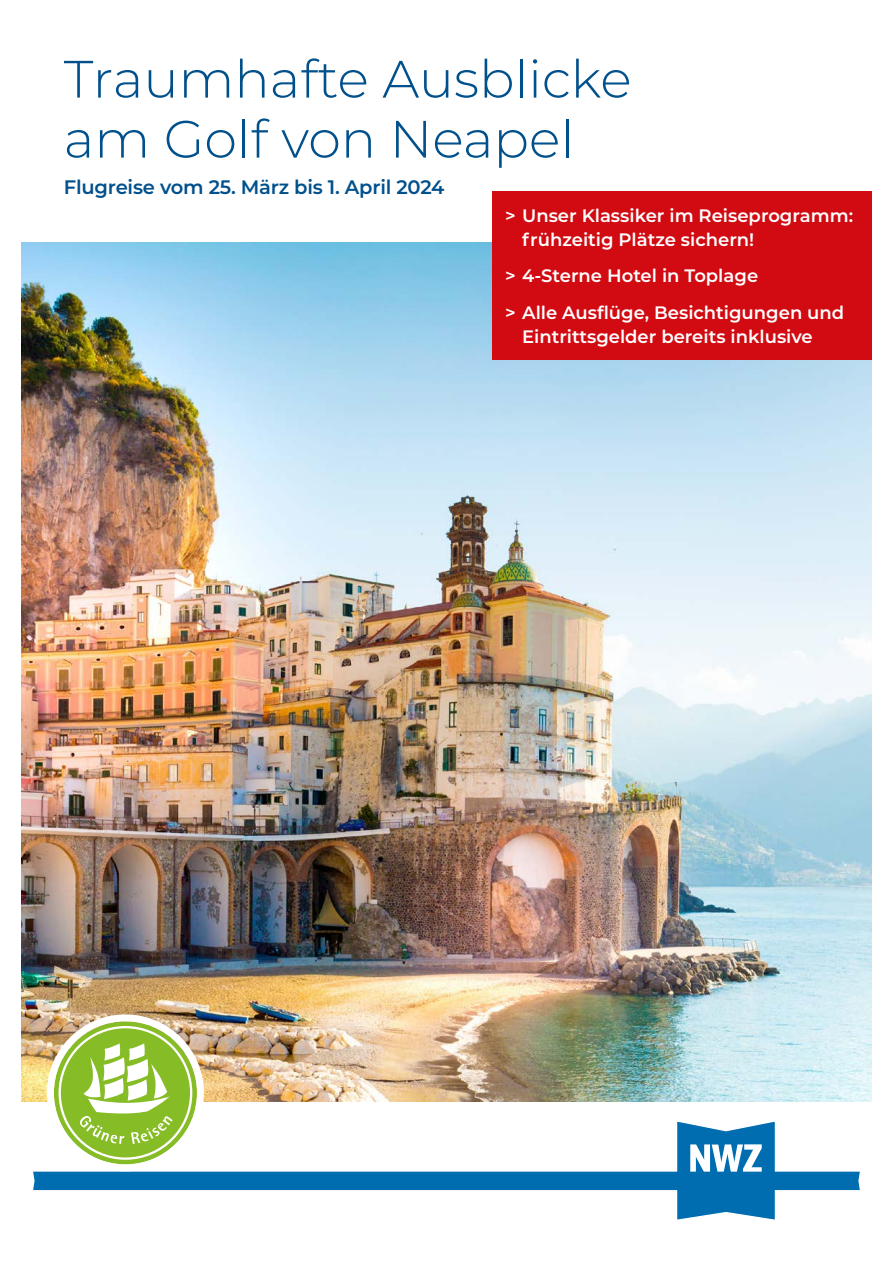
<style>
.page{position:relative;width:893px;height:1263px;background:#fff}
.page>*{position:absolute;margin:0;border:0;box-sizing:border-box;transform-origin:0 0}
.t1{font:300 52.5px/60px "Montserrat";color:#00508c}
.t2{font:600 19.5px "Montserrat";letter-spacing:-.01em;color:#00508c}
.t3{font:600 18px/24px "Montserrat";color:#fff}
</style>
<div class="page">
<img style="left:21px;top:242px;width:851px;height:859px">
<div style="left:492px;top:191px;width:380px;height:169px;background:#d20a11"></div>
<svg style="left:54px;top:1021px;width:143px;height:143px;background:#9ac649"></svg>
<img style="left:32px;top:1043px;width:829px;height:177px">
<h1 class="t1" style="left:64px;top:47px;width:569px">Traumhafte Ausblicke am Golf von Neapel</h1>
<p class="t2" style="left:64px;top:173px;width:382px">Flugreise vom 25. März bis 1. April 2024</p>
<p class="t3" style="left:522px;top:202px;width:332px;text-indent:-17px">&gt; Unser Klassiker im Reiseprogramm: frühzeitig Plätze sichern!</p>
<p class="t3" style="left:505px;top:257px;width:341px;line-height:36.8px">&gt; 4-Sterne Hotel in Toplage<br>&gt; Alle Ausflüge, Besichtigungen und</p>
<p class="t3" style="left:522px;top:324px;width:292px">Eintrittsgelder bereits inklusive</p>
</div>
